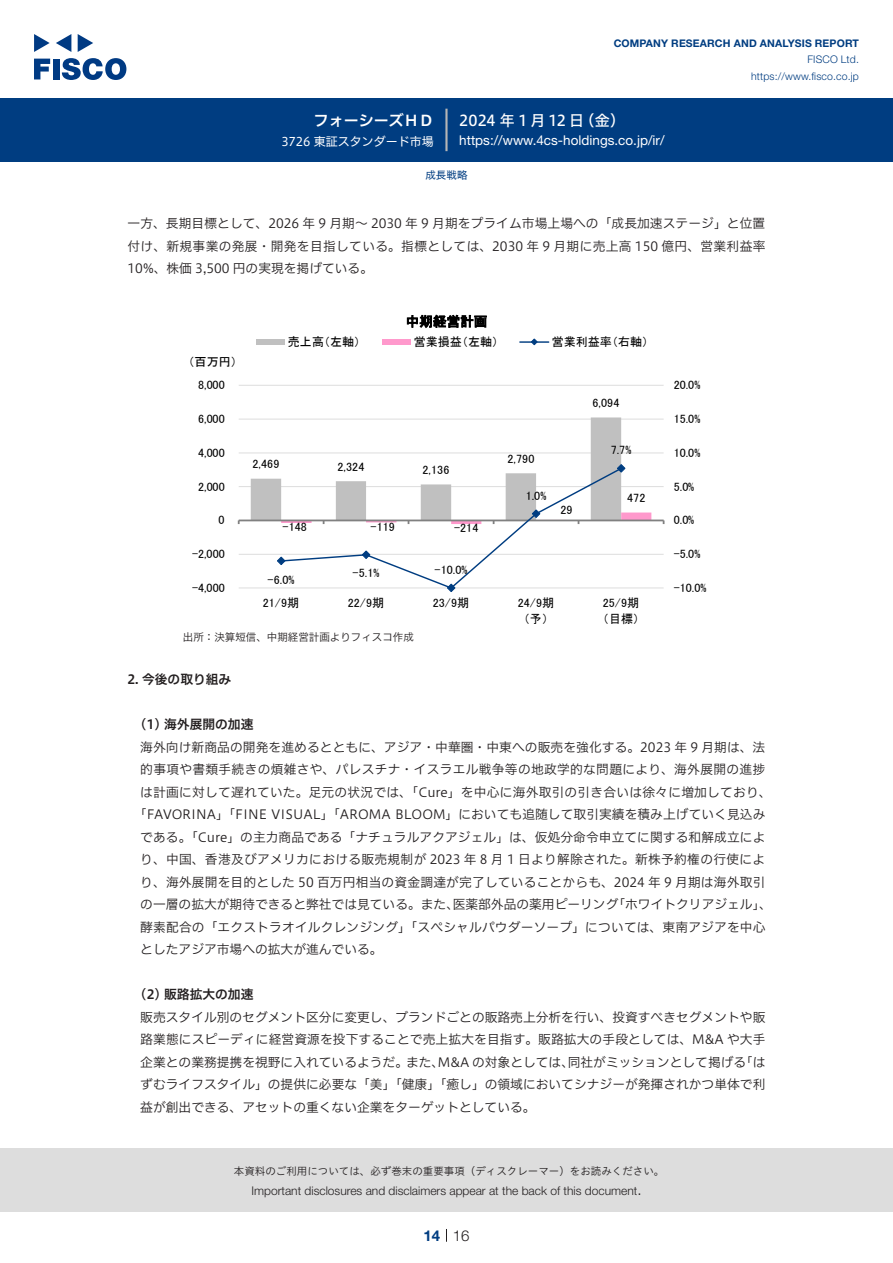
<style>
.page{position:relative;width:893px;height:1263px;background:#fff}
.page>*{position:absolute;margin:0;border:0;box-sizing:border-box;transform-origin:0 0}
.t1{font:15px "Hiragino UD Sans F Std N W5";color:#fff}
.t2{font:15px "Hiragino UD Sans F Std N W6";color:#fff}
.t3{font:300 15px "Helvetica Neue LT Std";color:#231f20}
.t4{font:700 15px "Helvetica Neue LT Std";color:#003d81}
.t5{font:13.5px "Helvetica Neue LT Std";color:#fff}
.t6{font:13.5px "MS P Gothic";letter-spacing:.015em;color:#000}
.t7{font:12.75px/22.5px "Hiragino UD Sans F Std N W3";letter-spacing:.005em;color:#231f20}
.t8{font:12.75px "Hiragino UD Sans F Std N W3";letter-spacing:.025em;color:#231f20}
.t9{font:12.75px "Hiragino UD Sans F Std N W6";color:#231f20}
.t10{font:12px/15.6px "MS P Gothic";letter-spacing:.005em;color:#000}
.t11{font:300 12px "Helvetica Neue LT Std";color:#231f20}
.t12{font:12px "Hiragino UD Sans F Std N W4";color:#fff}
.t13{font:10.5px "Hiragino UD Sans Std W3";color:#231f20}
.t14{font:700 10.5px "Helvetica Neue LT Std";letter-spacing:.015em;color:#003d81}
.t15{font:300 10.5px/16.5px "Helvetica Neue LT Std";letter-spacing:.015em;color:#003d81;text-align:right}
.t16{font:10.5px "Hiragino UD Sans F Std N W3";color:#231f20}
.t17{font:10.5px "Hiragino UD Sans F Std N W4";color:#003d81}
</style>
<div class="page">
<div style="left:0;top:1148px;width:893px;height:64px;background:#ddd"></div>
<svg style="left:34px;top:59px;width:16px;height:20px"></svg>
<div style="left:53px;top:59px;width:6px;height:20px;background:#003a83"></div>
<svg style="left:62px;top:58px;width:64px;height:22px"></svg>
<svg style="left:34px;top:34px;width:16px;height:18px"></svg>
<svg style="left:78px;top:34px;width:15px;height:18px"></svg>
<svg style="left:56px;top:34px;width:15px;height:18px"></svg>
<div style="left:0;top:98px;width:893px;height:64px;background:#003d81"></div>
<hr style="left:445px;top:109px;width:3px;height:42px;background:#b5b5b6">
<svg style="left:446px;top:1229px;width:1px;height:13px"></svg>
<hr style="left:239px;top:588px;width:425px;height:1px;background:#ddd">
<hr style="left:239px;top:554px;width:425px;height:1px;background:#ddd">
<hr style="left:239px;top:486px;width:425px;height:1px;background:#ddd">
<hr style="left:239px;top:453px;width:425px;height:1px;background:#ddd">
<hr style="left:239px;top:419px;width:425px;height:1px;background:#ddd">
<hr style="left:239px;top:385px;width:425px;height:1px;background:#ddd">
<hr style="left:239px;top:519px;width:425px;height:2px;background:#808080">
<svg style="left:251px;top:417px;width:400px;height:175px"></svg>
<div style="left:256px;top:339px;width:29px;height:6px;background:#c0c0c0"></div>
<div style="left:382px;top:339px;width:29px;height:6px;background:#f9c"></div>
<hr style="left:520px;top:341px;width:29px;height:2px;background:#003d81">
<svg style="left:530px;top:338px;width:8px;height:8px"></svg>
<p class="t2" style="left:314px;top:109px;width:122px">フォーシーズＨＤ</p>
<p class="t12" style="left:281px;top:132px;width:154px">3726 東証スタンダード市場</p>
<p class="t14" style="left:614px;top:37px;width:247px">COMPANY RESEARCH AND ANALYSIS REPORT</p>
<p class="t15" style="left:751px;top:51px;width:109px">FISCO Ltd. https://www.fisco.co j p.</p>
<p class="t1" style="left:579px;top:109px;width:47px">（金(</p>
<p class="t1" style="left:459px;top:109px;width:126px">2024 年 1 月 12 日</p>
<p class="t5" style="left:459px;top:132px;width:207px">https://www.4cs-holdings. c o j p. /i r/</p>
<p class="t17" style="left:425px;top:167px;width:43px">成長戦略</p>
<p class="t7" style="left:128px;top:211px;width:639px;text-align:justify">一方、長期目標として、2026 年 9 月期～ 2030 年 9 月期をプライム市場上場への「成長加速ステージ」と位置付け、新規事業の発展・開発を目指している。指標としては、2030 年 9 月期に売上高 150 億円、営業利益率10%、株価 3,500 円の実現を掲げている。</p>
<p class="t6" style="left:406px;top:315px;width:83px">中期経営計画</p>
<p class="t10" style="left:288px;top:334px;width:74px">売上高（左軸）</p>
<p class="t10" style="left:414px;top:334px;width:86px">営業損益（左軸）</p>
<p class="t10" style="left:552px;top:334px;width:98px">営業利益率（右軸(</p>
<p class="t10" style="left:189px;top:354px;width:50px">（百万円(</p>
<p class="t10" style="left:198px;top:377px;width:28px">8,000</p>
<p class="t10" style="left:674px;top:377px;width:28px">20.0%</p>
<p class="t10" style="left:592px;top:395px;width:28px">6,094</p>
<p class="t10" style="left:198px;top:411px;width:28px">6,000</p>
<p class="t10" style="left:674px;top:411px;width:28px">15.0%</p>
<p class="t10" style="left:198px;top:445px;width:28px">4,000</p>
<p class="t10" style="left:252px;top:456px;width:28px">2,469</p>
<p class="t10" style="left:337px;top:459px;width:28px">2,324</p>
<p class="t10" style="left:422px;top:462px;width:28px">2,136</p>
<p class="t10" style="left:507px;top:451px;width:28px">2,790</p>
<p class="t10" style="left:611px;top:442px;width:22px">7.7%</p>
<p class="t10" style="left:674px;top:445px;width:28px">10.0%</p>
<p class="t10" style="left:198px;top:478px;width:28px">2,000</p>
<p class="t10" style="left:526px;top:487px;width:22px">1.0%</p>
<p class="t10" style="left:627px;top:490px;width:20px">472</p>
<p class="t10" style="left:674px;top:478px;width:22px">5.0%</p>
<p class="t10" style="left:219px;top:512px;width:8px">0</p>
<p class="t10" style="left:283px;top:519px;width:26px">-148</p>
<p class="t10" style="left:371px;top:519px;width:26px">-119</p>
<p class="t10" style="left:454px;top:520px;width:26px">-214</p>
<p class="t10" style="left:560px;top:502px;width:14px">29</p>
<p class="t10" style="left:674px;top:512px;width:22px">0.0%</p>
<p class="t10" style="left:192px;top:546px;width:34px">-2,000</p>
<p class="t10" style="left:674px;top:546px;width:28px">-5.0%</p>
<p class="t10" style="left:192px;top:580px;width:34px">-4,000</p>
<p class="t10" style="left:268px;top:571px;width:28px">-6.0%</p>
<p class="t10" style="left:353px;top:565px;width:28px">-5.1%</p>
<p class="t10" style="left:435px;top:562px;width:35px">-10.0%</p>
<p class="t10" style="left:674px;top:580px;width:34px">-10.0%</p>
<p class="t10" style="left:263px;top:595px;width:38px">21/9期</p>
<p class="t10" style="left:348px;top:595px;width:38px">22/9期</p>
<p class="t10" style="left:433px;top:595px;width:38px">23/9期</p>
<p class="t10" style="left:518px;top:595px;width:38px">24/9期</p>
<p class="t10" style="left:524px;top:611px;width:26px">予（ (</p>
<p class="t10" style="left:603px;top:595px;width:38px">25/9期（目標(</p>
<p class="t16" style="left:183px;top:629px;width:232px">出所：決算短信、中期経営計画よりフィスコ作成</p>
<p class="t9" style="left:128px;top:670px;width:105px">2. 今後の取り組み</p>
<p class="t9" style="left:140px;top:715px;width:115px">1( ) 海外展開の加速</p>
<p class="t7" style="left:140px;top:735px;width:626px">海外向け新商品の開発を進めるとともに、アジア・中華圏・中東への販売を強化する。2023 年 9 月期は、法</p>
<p class="t8" style="left:140px;top:760px;width:626px">的事項や書類手続きの煩雑さや、パレスチナ・イスラエル戦争等の地政学的な問題により、海外展開の進捗</p>
<p class="t7" style="left:140px;top:780px;width:633px">は計画に対して遅れていた。足元の状況では、「Cure」を中心に海外取引の引き合いは徐々に増加しており、</p>
<p class="t7" style="left:134px;top:802px;width:633px">「FAVORINA」「FINE VISUAL」「AROMA BLOOM」においても追随して取引実績を積み上げていく見込み</p>
<p class="t7" style="left:140px;top:825px;width:627px">である。「Cure」の主力商品である「ナチュラルアクアジェル」は、仮処分命令申立てに関する和解成立によ</p>
<p class="t8" style="left:140px;top:850px;width:626px">り、中国、香港及びアメリカにおける販売規制が 2023 年 8 月 1 日より解除された。新株予約権の行使によ</p>
<p class="t7" style="left:140px;top:870px;width:627px">り、海外展開を目的とした 50 百万円相当の資金調達が完了していることからも、2024 年 9 月期は海外取引</p>
<p class="t7" style="left:612px;top:892px;width:161px">「ホワイトクリアジェル、「</p>
<p class="t7" style="left:140px;top:892px;width:627px">の一層の拡大が期待できると弊社では見ている。また、<br>酵素配合の「エクストラオイルクレンジング」「スペシャルパウダーソープ」については、東南アジアを中心としたアジア市場への拡大が進んでいる。</p>
<p class="t9" style="left:140px;top:985px;width:115px">2( ) 販路拡大の加速</p>
<p class="t7" style="left:140px;top:1005px;width:627px;text-align:right">販売スタイル別のセグメント区分に変更し、ブランドごとの販路売上分析を行い、投資すべきセグメントや販路業態にスピーディに経営資源を投下することで売上拡大を目指す。販路拡大の手段としては、M&amp;A や大手「は</p>
<p class="t7" style="left:453px;top:892px;width:167px">医薬部外品の薬用ピーリング</p>
<p class="t7" style="left:568px;top:1050px;width:180px">同社がミッションとして掲げる</p>
<p class="t7" style="left:406px;top:1050px;width:170px">また M、 &amp;A の対象としては、</p>
<p class="t7" style="left:140px;top:1050px;width:627px">企業との業務提携を視野に入れているようだ。<br>ずむライフスタイル」の提供に必要な「美」「健康」「癒し」の領域においてシナジーが発揮されかつ単体で利益が創出できる、アセットの重くない企業をターゲットとしている。</p>
<p class="t13" style="left:234px;top:1163px;width:432px">本資料のご利用については、必ず巻末の重要事項（ディスクレーマー）をお読みください。</p>
<p class="t3" style="left:637px;top:1180px;width:6px">.</p>
<p class="t11" style="left:251px;top:1183px;width:387px">Important disclosures and disclaimers appear at the back of this document</p>
<p class="t4" style="left:423px;top:1226px;width:18px">14</p>
<p class="t3" style="left:453px;top:1226px;width:18px">16</p>
</div>
